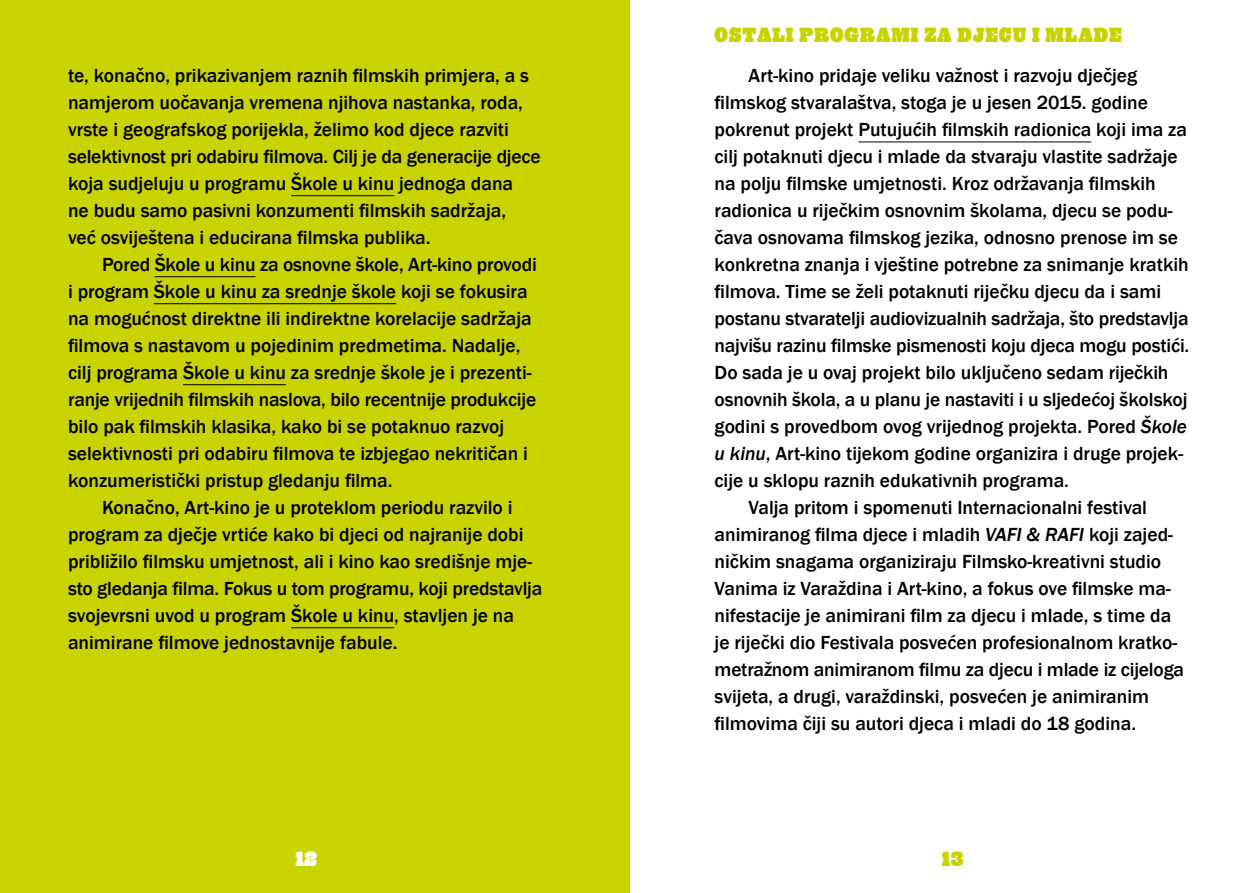
<style>
.page{position:relative;width:1259px;height:893px;background:#fff}
.page>*{position:absolute;margin:0;border:0;box-sizing:border-box;transform-origin:0 0}
.t1{font:500 19.5px/27px "Franklin Gothic";color:#000}
.t2{font:500 19.5px "Rio Grande Wbw HR";letter-spacing:.05em;color:#c8d300}
.t3{font:500 19.5px "Rio Grande Wbw HR";color:#fff}
.s1{font-style:italic}
</style>
<div class="page">
<div style="left:0;top:0;width:629px;height:893px;background:#c8d300"></div>
<hr style="left:291px;top:195px;width:103px;height:1px;background:#000">
<hr style="left:155px;top:276px;width:100px;height:1px;background:#000">
<hr style="left:154px;top:303px;width:242px;height:1px;background:#000">
<hr style="left:183px;top:384px;width:103px;height:1px;background:#000">
<hr style="left:291px;top:627px;width:103px;height:1px;background:#000">
<hr style="left:858px;top:142px;width:233px;height:1px;background:#000">
<p class="t1" style="left:68px;top:62px;width:474px">te, konačno, prikazivanjem raznih filmskih primjera, a s namjerom uočavanja vremena njihova nastanka, roda, vrste i geografskog porijekla, želimo kod djece razviti selektivnost pri odabiru filmova. Cilj je da generacije djece koja sudjeluju u programu Škole u kinu jednoga dana<br>ne budu samo pasivni konzumenti filmskih sadržaja,<br>već osviještena i educirana filmska publika.</p>
<p class="t1" style="left:68px;top:251px;width:470px;text-indent:34px">Pored Škole u kinu za osnovne škole, Art-kino provodi i program Škole u kinu za srednje škole koji se fokusira na mogućnost direktne ili indirektne korelacije sadržaja filmova s nastavom u pojedinim predmetima. Nadalje, cilj programa Škole u kinu za srednje škole je i prezenti&shy;ranje vrijednih filmskih naslova, bilo recentnije produkcije bilo pak filmskih klasika, kako bi se potaknuo razvoj selektivnosti pri odabiru filmova te izbjegao nekritičan i konzumeristički pristup gledanju filma.</p>
<p class="t1" style="left:68px;top:494px;width:476px;text-indent:34px">Konačno, Art-kino je u proteklom periodu razvilo i program za dječje vrtiće kako bi djeci od najranije dobi približilo filmsku umjetnost, ali i kino kao središnje mje&shy;sto gledanja filma. Fokus u tom programu, koji predstavlja svojevrsni uvod u program Škole u kinu, stavljen je na animirane filmove jednostavnije fabule.</p>
<p class="t3" style="left:295px;top:847px;width:23px">12</p>
<p class="t2" style="left:714px;top:23px;width:408px">OSTALI PROGRAMI ZA DJECU I MLADE</p>
<p class="t1" style="left:748px;top:62px;width:390px">Art-kino pridaje veliku važnost i razvoju dječjeg</p>
<p class="t1" style="left:714px;top:89px;width:435px">filmskog stvaralaštva, stoga je u jesen 2015. godine</p>
<p class="t1" style="left:714px;top:116px;width:474px">pokrenut projekt Putujućih filmskih radionica koji ima za</p>
<p class="t1" style="left:714px;top:143px;width:464px">cilj potaknuti djecu i mlade da stvaraju vlastite sadržaje</p>
<p class="t1" style="left:714px;top:170px;width:443px">na polju filmske umjetnosti. Kroz održavanja filmskih</p>
<p class="t1" style="left:714px;top:197px;width:459px">radionica u riječkim osnovnim školama, djecu se podu-</p>
<p class="t1" style="left:714px;top:224px;width:465px">čava osnovama filmskog jezika, odnosno prenose im se</p>
<p class="t1" style="left:714px;top:251px;width:476px">konkretna znanja i vještine potrebne za snimanje kratkih</p>
<p class="t1" style="left:714px;top:278px;width:448px">filmova. Time se želi potaknuti riječku djecu da i sami</p>
<p class="t1" style="left:714px;top:305px;width:475px">postanu stvaratelji audiovizualnih sadržaja, što predstavlja</p>
<p class="t1" style="left:714px;top:332px;width:476px">najvišu razinu filmske pismenosti koju djeca mogu postići.</p>
<p class="t1" style="left:714px;top:359px;width:455px">Do sada je u ovaj projekt bilo uključeno sedam riječkih</p>
<p class="t1" style="left:714px;top:386px;width:475px">osnovnih škola, a u planu je nastaviti i u sljedećoj školskoj</p>
<p class="t1" style="left:714px;top:413px;width:474px">godini s provedbom ovog vrijednog projekta. Pored <span class="s1">Škole</span></p>
<p class="t1" style="left:714px;top:440px;width:470px"><span class="s1">u kinu</span>, Art-kino tijekom godine organizira i druge projek-</p>
<p class="t1" style="left:714px;top:467px;width:356px">cije u sklopu raznih edukativnih programa.</p>
<p class="t1" style="left:748px;top:494px;width:400px">Valja pritom i spomenuti Internacionalni festival</p>
<p class="t1" style="left:714px;top:521px;width:460px">animiranog filma djece i mladih <span class="s1">VAFI &amp; RAFI</span> koji zajed-</p>
<p class="t1" style="left:714px;top:548px;width:448px">ničkim snagama organiziraju Filmsko-kreativni studio</p>
<p class="t1" style="left:714px;top:575px;width:458px">Vanima iz Varaždina i Art-kino, a fokus ove filmske ma-</p>
<p class="t1" style="left:714px;top:602px;width:458px">nifestacije je animirani film za djecu i mlade, s time da</p>
<p class="t1" style="left:714px;top:629px;width:464px">je riječki dio Festivala posvećen profesionalnom kratko-</p>
<p class="t1" style="left:714px;top:656px;width:471px">metražnom animiranom filmu za djecu i mlade iz cijeloga</p>
<p class="t1" style="left:714px;top:683px;width:436px">svijeta, a drugi, varaždinski, posvećen je animiranim</p>
<p class="t1" style="left:714px;top:710px;width:423px">filmovima čiji su autori djeca i mladi do 18 godina.</p>
<p class="t2" style="left:942px;top:847px;width:23px">13</p>
</div>
